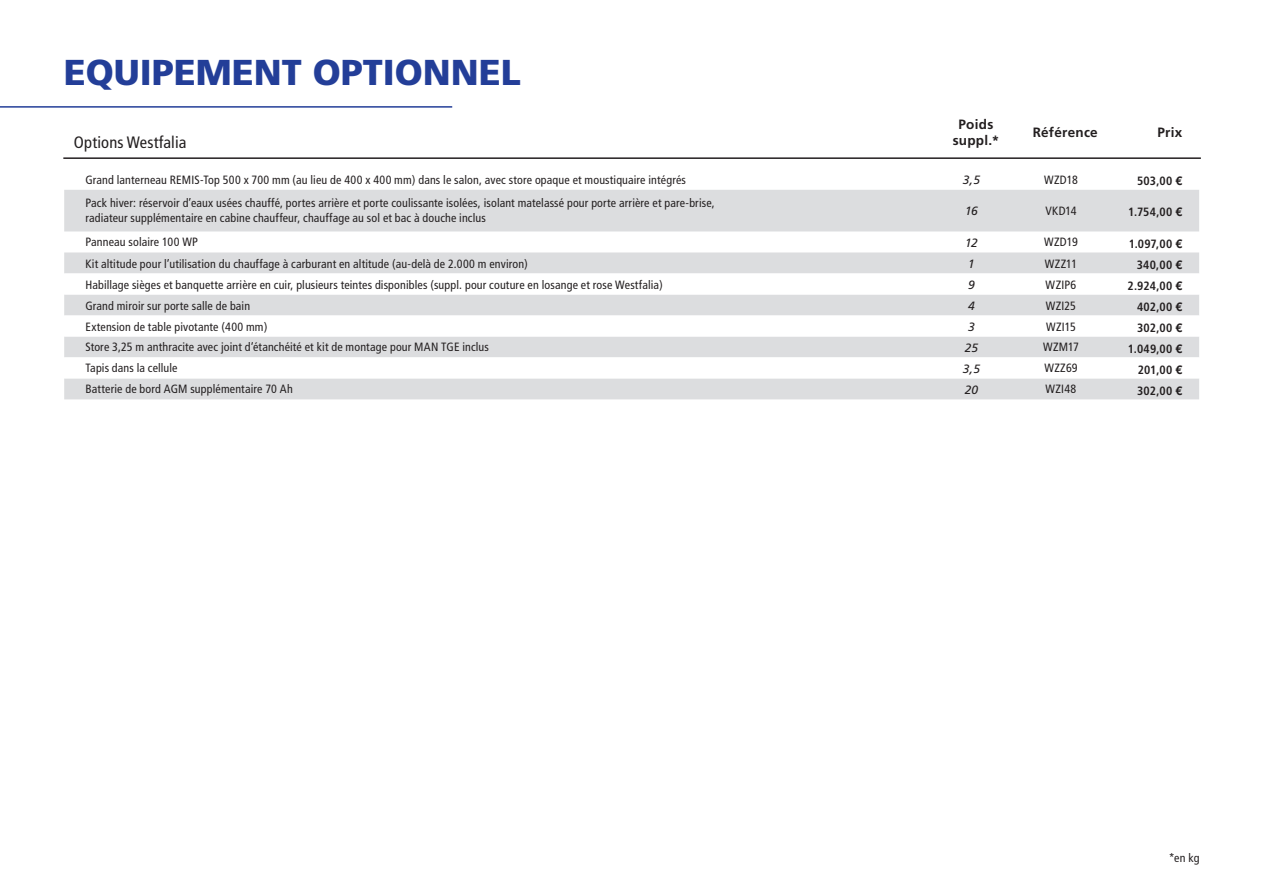
<style>
.page{position:relative;width:1263px;height:893px;background:#fff}
.page>*{position:absolute;margin:0;border:0;box-sizing:border-box;transform-origin:0 0}
.t1{font:900 36px "Frutiger";color:#233e98}
.t2{font:condensed 16.5px "Frutiger";letter-spacing:.01em;color:#231f20}
.t3{font:700 13.5px/16.2px "Frutiger";letter-spacing:.02em;color:#231f20;text-align:center}
.t4{font:condensed 12px/14.4px "Frutiger";letter-spacing:.01em;color:#231f20}
.t5{font:700 condensed 12px "Frutiger";letter-spacing:.02em;color:#231f20}
.t6{font:italic 12px "Frutiger";letter-spacing:-.02em;color:#231f20}
.s1{font-family:"Helvetica Neue";font-stretch:normal}
</style>
<div class="page">
<svg style="left:64px;top:231px;width:1135px;height:1px"></svg>
<div style="left:64px;top:190px;width:1135px;height:41px;background:#dcdddf"></div>
<div style="left:64px;top:252px;width:1135px;height:147px;background:#dcdddf"></div>
<svg style="left:64px;top:273px;width:1135px;height:105px"></svg>
<hr style="left:0;top:106px;width:452px;height:2px;background:#233e98">
<hr style="left:63px;top:157px;width:1138px;height:2px;background:#231f20">
<h1 class="t1" style="left:64px;top:51px;width:459px">EQUIPEMENT OPTIONNEL</h1>
<h2 class="t2" style="left:74px;top:133px;width:114px">Options Westfalia</h2>
<p class="t3" style="left:953px;top:116px;width:48px">Poids suppl.*</p>
<p class="t3" style="left:1033px;top:124px;width:66px">Référence</p>
<p class="t3" style="left:1157px;top:124px;width:26px">Prix</p>
<p class="t4" style="left:85px;top:173px;width:602px">Grand lanterneau REMIS-Top 500 x 700 mm (au lieu de 400 x 400 mm) dans le salon, avec store opaque et moustiquaire intégrés</p>
<p class="t6" style="left:963px;top:173px;width:19px">3,5</p>
<p class="t4" style="left:1044px;top:173px;width:35px">WZD18</p>
<p class="t5" style="left:1137px;top:174px;width:46px">503,00 <span class="s1">€</span></p>
<p class="t4" style="left:85px;top:196px;width:631px">Pack hiver: réservoir d’eaux usées chauffé, portes arrière et porte coulissante isolées, isolant matelassé pour porte arrière et pare-brise, radiateur supplémentaire en cabine chauffeur, chauffage au sol et bac à douche inclus</p>
<p class="t6" style="left:965px;top:203px;width:14px">16</p>
<p class="t4" style="left:1045px;top:203px;width:33px">VKD14</p>
<p class="t5" style="left:1128px;top:205px;width:56px">1.754,00 <span class="s1">€</span></p>
<p class="t4" style="left:85px;top:235px;width:114px">Panneau solaire 100 WP</p>
<p class="t6" style="left:965px;top:235px;width:14px">12</p>
<p class="t4" style="left:1044px;top:235px;width:35px">WZD19</p>
<p class="t5" style="left:1129px;top:237px;width:55px">1.097,00 <span class="s1">€</span></p>
<p class="t4" style="left:85px;top:256px;width:444px">Kit altitude pour l’utilisation du chauffage à carburant en altitude (au-delà de 2.000 m environ)</p>
<p class="t6" style="left:968px;top:256px;width:8px">1</p>
<p class="t4" style="left:1045px;top:256px;width:34px">WZZ11</p>
<p class="t5" style="left:1137px;top:258px;width:47px">340,00 <span class="s1">€</span></p>
<p class="t4" style="left:85px;top:277px;width:579px">Habillage sièges et banquette arrière en cuir, plusieurs teintes disponibles (suppl. pour couture en losange et rose Westfalia)</p>
<p class="t6" style="left:968px;top:278px;width:8px">9</p>
<p class="t4" style="left:1046px;top:277px;width:32px">WZIP6</p>
<p class="t5" style="left:1127px;top:279px;width:56px">2.924,00 <span class="s1">€</span></p>
<p class="t4" style="left:85px;top:298px;width:166px">Grand miroir sur porte salle de bain</p>
<p class="t6" style="left:968px;top:299px;width:8px">4</p>
<p class="t4" style="left:1046px;top:298px;width:32px">WZI25</p>
<p class="t5" style="left:1137px;top:300px;width:47px">402,00 <span class="s1">€</span></p>
<p class="t4" style="left:85px;top:319px;width:183px">Extension de table pivotante (400 mm)</p>
<p class="t6" style="left:968px;top:320px;width:8px">3</p>
<p class="t4" style="left:1046px;top:319px;width:31px">WZI15</p>
<p class="t5" style="left:1137px;top:321px;width:46px">302,00 <span class="s1">€</span></p>
<p class="t4" style="left:85px;top:340px;width:405px">Store 3,25 m anthracite avec joint d‘étanchéité et kit de montage pour MAN TGE inclus</p>
<p class="t6" style="left:965px;top:340px;width:15px">25</p>
<p class="t4" style="left:1043px;top:340px;width:37px">WZM17</p>
<p class="t5" style="left:1128px;top:342px;width:56px">1.049,00 <span class="s1">€</span></p>
<p class="t4" style="left:85px;top:361px;width:94px">Tapis dans la cellule</p>
<p class="t6" style="left:963px;top:361px;width:19px">3,5</p>
<p class="t4" style="left:1044px;top:361px;width:35px">WZZ69</p>
<p class="t5" style="left:1138px;top:362px;width:46px">201,00 <span class="s1">€</span></p>
<p class="t4" style="left:85px;top:382px;width:209px">Batterie de bord AGM supplémentaire 70 Ah</p>
<p class="t6" style="left:965px;top:382px;width:15px">20</p>
<p class="t4" style="left:1045px;top:382px;width:32px">WZI48</p>
<p class="t5" style="left:1137px;top:383px;width:46px">302,00 <span class="s1">€</span></p>
<p class="t4" style="left:1169px;top:851px;width:32px">*en kg</p>
</div>
